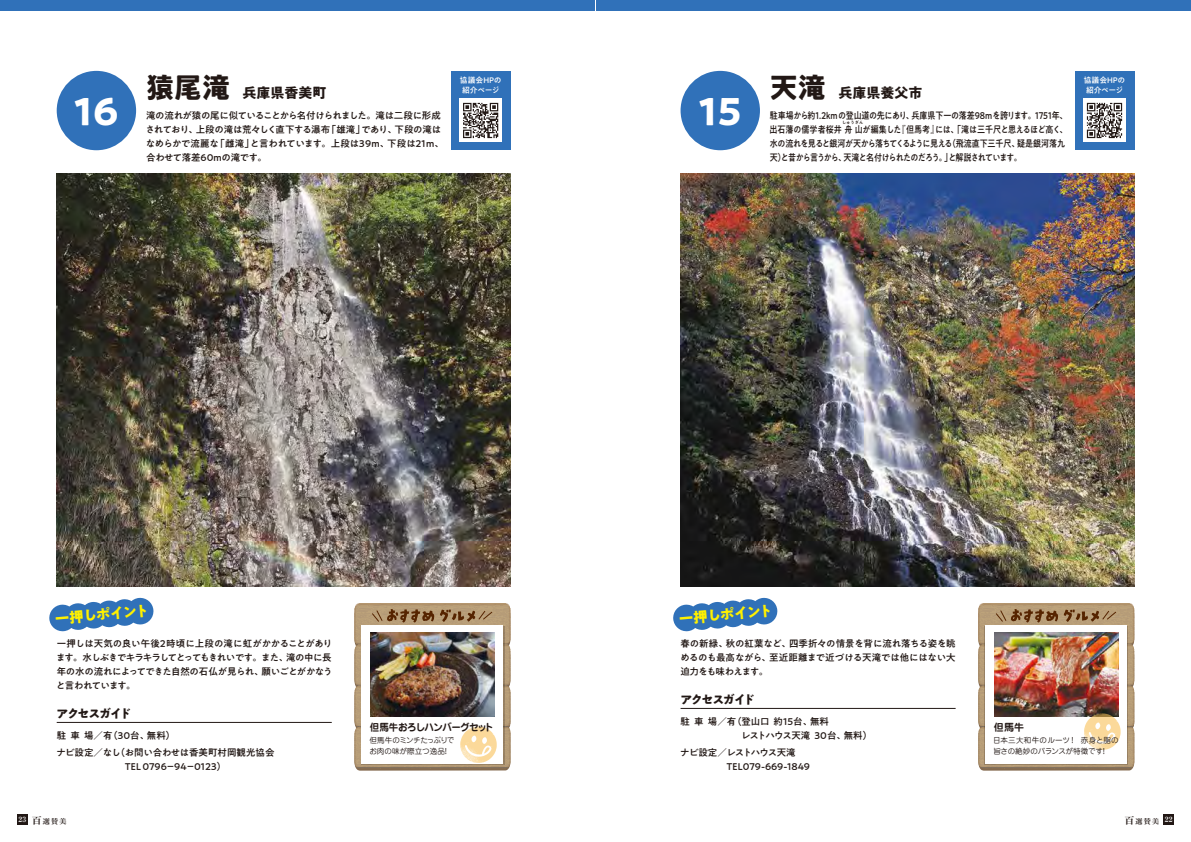
<style>
.page{position:relative;width:1191px;height:842px;background:#fff}
.page>*{position:absolute;margin:0;border:0;box-sizing:border-box;transform-origin:0 0}
.t1{font:700 37px "PA1 Gothic Std";color:#fff}
.t2{font:700 28px "PA1 Gothic Std";color:#221815}
.t3{font:700 14.5px "PA1 Gothic Std";color:#fff100}
.t4{font:700 14px "PA1 Gothic Std";color:#221815}
.t5{font:700 12px "PA1 Gothic Std";letter-spacing:-.125em;color:#221815}
.t6{font:700 10px "Jun 501 Pro";letter-spacing:-.045em;color:#221815;scale:.95 1}
.t7{font:700 10px "Jun 501 Pro";letter-spacing:-.045em;color:#221815}
.t8{font:500 9.5px/14px "PA1 Gothic Std";letter-spacing:-.04em;color:#221815;text-align:right}
.t9{font:500 9.5px/16.8px "PA1 Gothic Std";color:#221815}
.t10{font:500 9.5px/14px "PA1 Gothic Std";letter-spacing:-.06em;color:#221815}
.t11{font:500 9.5px/14px "PA1 Gothic Std";letter-spacing:-.015em;color:#221815;scale:.85 1}
.t12{font:500 9.5px/14px "PA1 Gothic Std";letter-spacing:-.1em;color:#221815;scale:.85 1}
.t13{font:500 9.5px/14px "PA1 Gothic Std";letter-spacing:-.105em;color:#221815}
.t14{font:500 9.5px "PA1 Gothic Std";letter-spacing:-.04em;color:#221815;scale:.85 1}
.t15{font:500 9.5px/16.8px "PA1 Gothic Std";letter-spacing:-.065em;color:#221815}
.t16{font:500 9.5px "PA1 Gothic Std";letter-spacing:-.02em;color:#221815;scale:.85 1}
.t17{font:500 9.5px "PA1 Gothic Std";letter-spacing:-.015em;color:#221815}
.t18{font:500 9.5px/14px "PA1 Gothic Std";letter-spacing:-.07em;color:#221815}
.t19{font:500 9.5px "PA1 Gothic Std";letter-spacing:-.095em;color:#221815;scale:.85 1}
.t20{font:500 9.5px "PA1 Gothic Std";letter-spacing:-.36em;color:#221815}
.t21{font:500 9.5px "PA1 Gothic Std";letter-spacing:-.01em;color:#221815}
.t22{font:500 9.5px "PA1 Gothic Std";letter-spacing:-.115em;color:#221815;scale:.85 1}
.t23{font:500 9.5px "PA1 Gothic Std";letter-spacing:-.01em;color:#221815;scale:.85 1}
.t24{font:500 7.8px/10.5px "PA1 Gothic Std";letter-spacing:-.06em;color:#fff}
.t25{font:7.5px "Jun 201 Pro";color:#221815}
.t26{font:7.5px "Jun 201 Pro";letter-spacing:-.03em;color:#221815}
.t27{font:7.5px/11px "Jun 201 Pro";letter-spacing:-.08em;color:#221815}
.t28{font:7.5px "Jun 201 Pro";letter-spacing:.04em;color:#221815}
.t29{font:700 7.1px "Ryumin Pro";letter-spacing:.1em;color:#221815;scale:1.05 1}
.t30{font:700 7.1px "Ryumin Pro";color:#fff;scale:1.05 1}
.t31{font:500 4.2px "PA1 Gothic Std";color:#221815}
.s1{font-size:9.5px}
</style>
<div class="page">
<div style="left:0;top:0;width:595px;height:11px;background:#3071b9"></div>
<div style="left:596px;top:0;width:595px;height:11px;background:#3071b9"></div>
<div style="left:57px;top:71px;width:79px;height:79px;background:#3071b9;border-radius:50%"></div>
<div style="left:680px;top:71px;width:80px;height:79px;background:#3071b9;border-radius:50%"></div>
<div style="left:451px;top:71px;width:59px;height:78px;background:#3071b9"></div>
<div style="left:1074px;top:71px;width:60px;height:78px;background:#3071b9"></div>
<div style="left:459px;top:98px;width:43px;height:43px;background:#fff"></div>
<div style="left:1083px;top:98px;width:42px;height:43px;background:#fff"></div>
<svg style="left:49px;top:597px;width:105px;height:35px"></svg>
<svg style="left:673px;top:597px;width:105px;height:35px"></svg>
<img style="left:680px;top:174px;width:454px;height:413px">
<div style="left:1083px;top:99px;width:42px;height:43px;background:linear-gradient(to right,#fff,#fff)"></div>
<svg style="left:1086px;top:103px;width:36px;height:35px"></svg>
<hr style="left:57px;top:722px;width:275px;height:1px;background:#221815">
<img style="left:57px;top:174px;width:453px;height:413px">
<div style="left:459px;top:99px;width:43px;height:43px;background:linear-gradient(to right,#fff,#fff)"></div>
<svg style="left:463px;top:103px;width:35px;height:35px"></svg>
<img style="left:978px;top:603px;width:156px;height:168px">
<img style="left:354px;top:603px;width:156px;height:168px">
<hr style="left:680px;top:708px;width:275px;height:1px;background:#221815">
<div style="left:17px;top:814px;width:10px;height:11px;background:#221815"></div>
<div style="left:1163px;top:814px;width:11px;height:11px;background:#221815"></div>
<h1 class="t1" style="left:74px;top:87px;width:46px">16</h1>
<h2 class="t2" style="left:146px;top:70px;width:85px">猿尾滝</h2>
<h3 class="t4" style="left:242px;top:84px;width:85px">兵庫県香美町</h3>
<p class="t8" style="left:146px;top:109px;width:297px">滝の流れが猿の尾に似ていることから名付けられました。滝は二段に形成下段の滝は</p>
<p class="t8" style="left:327px;top:123px;width:39px">「雄滝」</p>
<p class="t8" style="left:196px;top:123px;width:136px">上段の滝は荒々しく直下する瀑布</p>
<p class="t8" style="left:145px;top:123px;width:54px">されており、</p>
<p class="t8" style="left:361px;top:123px;width:37px">であり、</p>
<h2 class="t2" style="left:770px;top:70px;width:57px">天滝</h2>
<p class="t24" style="left:460px;top:75px;width:43px">協議会ＨＰの紹介ページ</p>
<p class="t24" style="left:1083px;top:75px;width:43px">協議会ＨＰの紹介ページ</p>
<h3 class="t4" style="left:838px;top:84px;width:85px">兵庫県養父市</h3>
<h1 class="t1" style="left:698px;top:87px;width:45px">15</h1>
<p class="t16" style="left:911px;top:110px;width:185px">兵庫県下一の落差98m を誇リます。1751年、</p>
<p class="t11" style="left:769px;top:109px;width:171px">駐車場から約1.2kmの登山道の先にあり、出石藩の儒学者桜井舟山が編集した</p>
<p class="t31" style="left:842px;top:120px;width:23px">しゅうざん</p>
<p class="t14" style="left:897px;top:124px;width:49px">『但馬考』</p>
<p class="t14" style="left:935px;top:124px;width:157px">には、「滝は三千尺と思えるほど高く、</p>
<p class="t8" style="left:215px;top:137px;width:40px">「雌滝」</p>
<p class="t10" style="left:250px;top:137px;width:111px">と言われています。上段は</p>
<p class="t8" style="left:387px;top:137px;width:30px">下段は</p>
<p class="t8" style="left:213px;top:137px;width:56px;text-align:left;text-indent:-67px">なめらかで流麗な<br>ｍの滝です。</p>
<p class="t8" style="left:357px;top:137px;width:17px">３９</p>
<p class="t8" style="left:414px;top:137px;width:16px">２１</p>
<p class="t8" style="left:371px;top:137px;width:20px">ｍ、</p>
<p class="t8" style="left:425px;top:137px;width:20px">ｍ、</p>
<p class="t8" style="left:146px;top:151px;width:56px">合わせて落差</p>
<p class="t8" style="left:199px;top:151px;width:17px">６０</p>
<p class="t23" style="left:947px;top:138px;width:86px">（飛流直下三千尺、</p>
<p class="t12" style="left:948px;top:137px;width:88px;text-indent:-179px">水の流れを見ると銀河が天から落ちてくるように見える<br>と解説されています。</p>
<p class="t14" style="left:1017px;top:138px;width:58px">疑是銀河落九</p>
<p class="t14" style="left:778px;top:152px;width:11px">）</p>
<p class="t19" style="left:843px;top:152px;width:129px">天滝と名付けられたのだろう。」</p>
<p class="t22" style="left:770px;top:152px;width:91px">天と昔から言うから、</p>
<h3 class="t3" style="left:54px;top:609px;width:96px;rotate:-5deg">一押しポイント</h3>
<h3 class="t3" style="left:678px;top:609px;width:96px;rotate:-5deg">一押しポイント</h3>
<p class="t21" style="left:57px;top:638px;width:105px">一押しは天気の良い午後</p>
<p class="t9" style="left:166px;top:636px;width:168px">時頃に上段の滝に虹がかかることがあり</p>
<p class="t8" style="left:158px;top:638px;width:11px">２</p>
<p class="t8" style="left:789px;top:638px;width:168px">四季折々の情景を背に流れ落ちる姿を眺</p>
<p class="t8" style="left:680px;top:638px;width:49px">春の新緑、</p>
<p class="t8" style="left:726px;top:638px;width:67px">秋の紅葉など、</p>
<p class="t13" style="left:261px;top:652px;width:73px;text-indent:-205px">ます。水しぶきでキラキラしてとってもきれいです。また、<br>願いごとがかなう</p>
<p class="t8" style="left:286px;top:652px;width:47px">滝の中に長</p>
<p class="t10" style="left:56px;top:666px;width:209px">年の水の流れによってできた自然の石仏が見られ、と言われています。</p>
<p class="t5" style="left:57px;top:706px;width:76px">アクセスガイド</p>
<p class="t8" style="left:147px;top:729px;width:30px">無料(</p>
<p class="t9" style="left:116px;top:728px;width:160px;text-indent:-59px">駐車場／（有<br>（お問い合わせは香美町村岡観光協会</p>
<p class="t8" style="left:116px;top:729px;width:35px">３０台、</p>
<p class="t8" style="left:56px;top:746px;width:66px">ナビ設定／なし</p>
<p class="t8" style="left:217px;top:760px;width:11px">(</p>
<p class="t20" style="left:125px;top:761px;width:95px">TEL ０７９６－９４－０１２３</p>
<p class="t6" style="left:370px;top:719px;width:132px">但馬牛おろしハンバーグセット</p>
<p class="t27" style="left:442px;top:734px;width:14px;text-indent:-73px">但馬牛のミンチたっぷりで!</p>
<p class="t25" style="left:369px;top:745px;width:77px">お肉の味が際立つ逸品</p>
<p class="t18" style="left:680px;top:652px;width:92px">めるのも最高ながら、迫力をも味わえます。</p>
<p class="t5" style="left:680px;top:692px;width:76px">アクセスガイド</p>
<p class="t17" style="left:769px;top:652px;width:188px">至近距離まで近づける天滝では他にはない大</p>
<p class="t9" style="left:680px;top:714px;width:133px">駐車場／（有登山口約15台、</p>
<p class="t8" style="left:810px;top:715px;width:20px">無料</p>
<p class="t8" style="left:843px;top:729px;width:30px">無料(</p>
<p class="t15" style="left:680px;top:728px;width:167px;text-indent:61px">レストハウス天滝 30台、ナビ設定／レストハウス天滝</p>
<p class="t9" style="left:726px;top:759px;width:85px">TEL079-669-1849</p>
<p class="t7" style="left:994px;top:719px;width:32px">但馬牛</p>
<p class="t28" style="left:993px;top:734px;width:78px">日本三大和牛のルーツ</p>
<p class="t25" style="left:1068px;top:734px;width:9px">！</p>
<p class="t25" style="left:1080px;top:734px;width:39px">赤身と脂の</p>
<p class="t26" style="left:993px;top:745px;width:111px">旨さの絶妙のバランスが特徴です</p>
<p class="t25" style="left:1100px;top:745px;width:9px">!</p>
<p class="t29" style="left:32px;top:815px;width:35px"><span class="s1">百</span>選賛美</p>
<p class="t30" style="left:18px;top:814px;width:9px">23</p>
<p class="t29" style="left:1124px;top:815px;width:35px"><span class="s1">百</span>選賛美</p>
<p class="t30" style="left:1164px;top:814px;width:9px">22</p>
</div>
